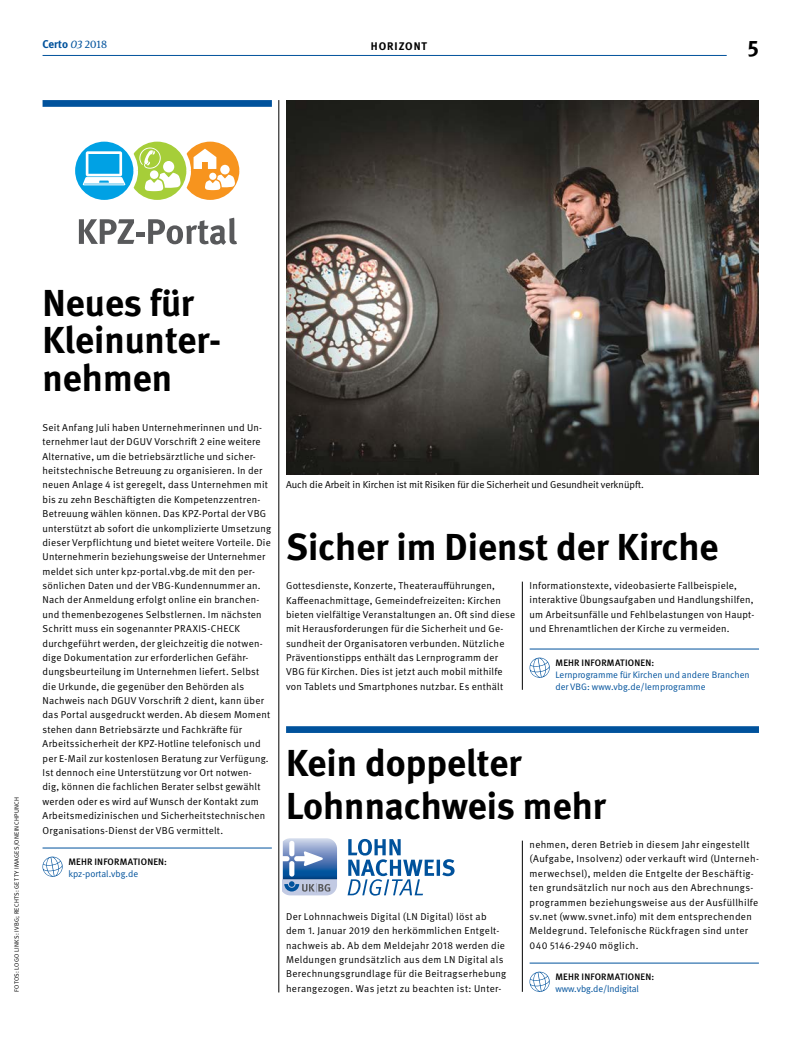
<style>
.page{position:relative;width:798px;height:1053px;background:#fff}
.page>*{position:absolute;margin:0;border:0;box-sizing:border-box;transform-origin:0 0}
.t1{font:700 37.5px/37.5px "DGUV Meta";color:#000}
.t2{font:700 22.5px "DGUV Meta";color:#000}
.t3{font:700 11.25px "DGUV Meta";letter-spacing:-.005em;color:#00529c}
.t4{font:700 11.12px "DGUV Meta";letter-spacing:.085em;color:#000}
.t5{font:10px/14.4px "DGUV Meta";letter-spacing:.025em;color:#000}
.t6{font:10px "DGUV Meta";color:#000}
.t7{font:9.38px/12px "DGUV Meta";color:#00529c}
.t8{font:500 9.38px "DGUV Meta";letter-spacing:.02em;color:#000}
.t9{font:6.25px "DGUV Meta";letter-spacing:.05em;color:#000}
.s1{font-family:"DGUV Meta Serif";font-weight:400;font-style:italic;font-size:11.12px}
.s2{font-family:"DGUV Meta Serif";font-weight:400;font-size:11.12px}
</style>
<div class="page">
<img style="left:286px;top:100px;width:472px;height:374px">
<hr style="left:522px;top:581px;width:1px;height:108px;background:#000">
<hr style="left:278px;top:100px;width:1px;height:892px;background:#000">
<div style="left:286px;top:726px;width:472px;height:7px;background:#00529c"></div>
<hr style="left:529px;top:962px;width:229px;height:1px;background:#00529c">
<svg style="left:529px;top:971px;width:21px;height:21px"></svg>
<hr style="left:522px;top:840px;width:1px;height:151px;background:#000">
<hr style="left:529px;top:648px;width:229px;height:1px;background:#00529c">
<svg style="left:529px;top:657px;width:21px;height:21px"></svg>
<img style="left:285px;top:838px;width:47px;height:2px">
<svg style="left:283px;top:840px;width:54px;height:55px;background:#829ec6"></svg>
<svg style="left:347px;top:838px;width:107px;height:57px"></svg>
<hr style="left:43px;top:847px;width:229px;height:1px;background:#00529c">
<svg style="left:42px;top:856px;width:21px;height:21px"></svg>
<div style="left:43px;top:100px;width:229px;height:7px;background:#00529c"></div>
<hr style="left:43px;top:55px;width:683px;height:1px;background:#00529c">
<svg style="left:79px;top:218px;width:158px;height:27px"></svg>
<svg style="left:179px;top:139px;width:62px;height:63px"></svg>
<div style="left:176px;top:137px;width:68px;height:67px;border:5px solid #fff;border-radius:50%"></div>
<svg style="left:126px;top:139px;width:63px;height:63px"></svg>
<div style="left:123px;top:137px;width:68px;height:67px;border:5px solid #fff;border-radius:50%"></div>
<svg style="left:73px;top:139px;width:63px;height:63px"></svg>
<div style="left:70px;top:137px;width:68px;height:67px;border:5px solid #fff;border-radius:50%"></div>
<svg style="left:193px;top:149px;width:42px;height:41px"></svg>
<svg style="left:139px;top:147px;width:42px;height:44px"></svg>
<svg style="left:82px;top:151px;width:44px;height:34px"></svg>
<p class="t3" style="left:43px;top:38px;width:66px">Certo <span class="s1">03</span> <span class="s2">2018</span></p>
<p class="t4" style="left:371px;top:39px;width:58px">HORIZONT</p>
<h2 class="t2" style="left:747px;top:34px;width:13px">5</h2>
<p class="t9" style="left:13px;top:991px;width:196px;rotate:-90deg">FOTOS: LOGO LINKS: IVBG; RECHTS: GETTY IMAGES/ONEINCHPUNCH</p>
<h1 class="t1" style="left:43px;top:285px;width:180px">Neues für<br>Kleinunter&shy;nehmen</h1>
<p class="t5" style="left:43px;top:420px;width:230px">Seit Anfang Juli haben Unternehmerinnen und Un&shy;ternehmer laut der DGUV Vorschrift 2 eine weitere Alternative, um die betriebsärztliche und sicher&shy;heitstechnische Betreuung zu organisieren. In der neuen Anlage 4 ist geregelt, dass Unternehmen mit bis zu zehn Beschäftigten die Kompetenzzentren-Betreuung wählen können. Das KPZ-Portal der VBG unterstützt ab sofort die unkomplizierte Umsetzung dieser Verpflichtung und bietet weitere Vorteile. Die Unternehmerin beziehungsweise der Unternehmer meldet sich unter kpz-portal.vbg.de mit den per&shy;sönlichen Daten und der VBG-Kundennummer an.<br>Nach der Anmeldung erfolgt online ein branchen&shy;und themenbezogenes Selbstlernen. Im nächsten Schritt muss ein sogenannter PRAXIS-CHECK durchgeführt werden, der gleichzeitig die notwen&shy;dige Dokumentation zur erforderlichen Gefähr&shy;dungsbeurteilung im Unternehmen liefert. Selbst die Urkunde, die gegenüber den Behörden als Nachweis nach DGUV Vorschrift 2 dient, kann über das Portal ausgedruckt werden. Ab diesem Moment stehen dann Betriebsärzte und Fachkräfte für Arbeitssicherheit der KPZ-Hotline telefonisch und per E-Mail zur kostenlosen Beratung zur Verfügung.<br>Ist dennoch eine Unterstützung vor Ort notwen-<br>dig, können die fachlichen Berater selbst gewählt werden oder es wird auf Wunsch der Kontakt zum Arbeitsmedizinischen und Sicherheitstechnischen Organisations-Dienst der VBG vermittelt.</p>
<p class="t8" style="left:68px;top:856px;width:100px">MEHR INFORMATIONEN:</p>
<p class="t7" style="left:68px;top:867px;width:71px">kpz-portal.vbg.de</p>
<p class="t6" style="left:286px;top:479px;width:359px">Auch die Arbeit in Kirchen ist mit Risiken für die Sicherheit und Gesundheit verknüpft.</p>
<h1 class="t1" style="left:286px;top:529px;width:434px">Sicher im Dienst der Kirche</h1>
<p class="t5" style="left:286px;top:578px;width:230px">Gottesdienste, Konzerte, Theateraufführungen, Kaffeenachmittage, Gemeindefreizeiten: Kirchen bieten vielfältige Veranstaltungen an. Oft sind diese mit Herausforderungen für die Sicherheit und Ge&shy;sundheit der Organisatoren verbunden. Nützliche Präventionstipps enthält das Lernprogramm der VBG für Kirchen. Dies ist jetzt auch mobil mithilfe von Tablets und Smartphones nutzbar. Es enthält</p>
<p class="t5" style="left:529px;top:578px;width:226px">Informationstexte, videobasierte Fallbeispiele, interaktive Übungsaufgaben und Handlungshilfen, um Arbeitsunfälle und Fehlbelastungen von Haupt&shy;und Ehrenamtlichen der Kirche zu vermeiden.</p>
<p class="t8" style="left:555px;top:657px;width:100px">MEHR INFORMATIONEN:</p>
<p class="t7" style="left:555px;top:668px;width:195px">Lernprogramme für Kirchen und andere Branchen der VBG: www.vbg.de/lernprogramme</p>
<h1 class="t1" style="left:286px;top:742px;width:321px;line-height:43.1px">Kein doppelter<br>Lohnnachweis mehr</h1>
<p class="t5" style="left:286px;top:909px;width:221px">Der Lohnnachweis Digital (LN Digital) löst ab dem 1. Januar 2019 den herkömmlichen Entgelt&shy;nachweis ab. Ab dem Meldejahr 2018 werden die Meldungen grundsätzlich aus dem LN Digital als Berechnungsgrundlage für die Beitragserhebung herangezogen. Was jetzt zu beachten ist: Unter-</p>
<p class="t5" style="left:529px;top:837px;width:231px">nehmen, deren Betrieb in diesem Jahr eingestellt (Aufgabe, Insolvenz) oder verkauft wird (Unterneh&shy;merwechsel), melden die Entgelte der Beschäftig&shy;ten grundsätzlich nur noch aus den Abrechnungs&shy;programmen beziehungsweise aus der Ausfüllhilfe sv.net (www.svnet.info) mit dem entsprechenden Meldegrund. Telefonische Rückfragen sind unter 040 5146-2940 möglich.</p>
<p class="t8" style="left:555px;top:971px;width:100px">MEHR INFORMATIONEN:</p>
<p class="t7" style="left:555px;top:982px;width:85px">www.vbg.de/lndigital</p>
</div>
